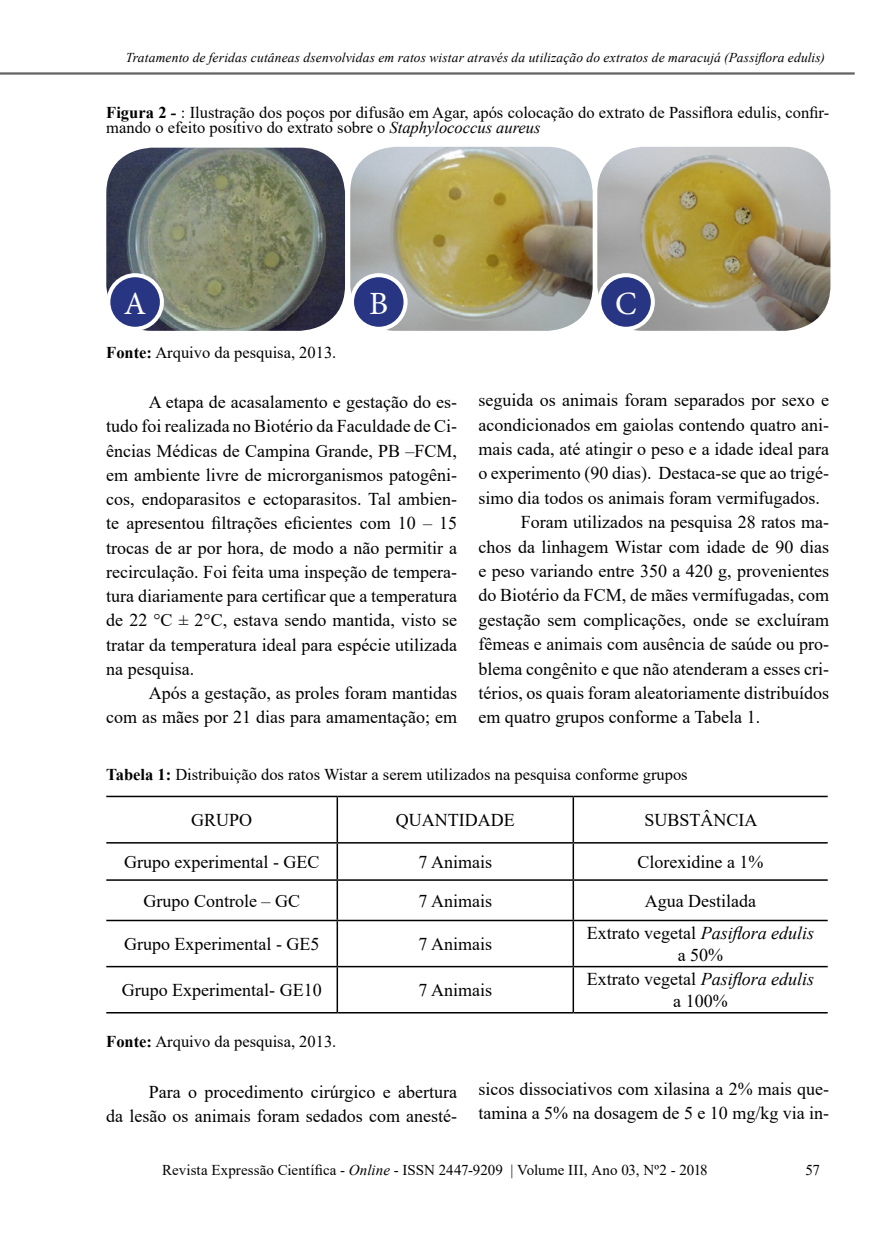
<style>
.page{position:relative;width:893px;height:1234px;background:#fff}
.page>*{position:absolute;margin:0;border:0;box-sizing:border-box;transform-origin:0 0}
.t1{font:32.4px "Minion Pro";color:#fff}
.t2{font:18px/24.3px "Times New Roman";color:#000;text-align:right}
.t3{font:16.5px/15px "Times New Roman";color:#000}
.t4{font:15px "Times New Roman";letter-spacing:.005em;color:#020203}
.t5{font:15px "Times New Roman";color:#000}
.t6{font:italic 13.5px "Times New Roman";letter-spacing:.01em;color:#000}
.s1{font-weight:700}
.s2{font-style:italic}
</style>
<div class="page">
<hr style="left:0;top:72px;width:855px;height:3px;background:#646363">
<img style="left:597px;top:147px;width:233px;height:184px">
<img style="left:350px;top:147px;width:243px;height:184px">
<img style="left:106px;top:148px;width:239px;height:183px">
<div style="left:108px;top:275px;width:54px;height:54px;background:#283583;border-radius:50%"></div>
<div style="left:106px;top:273px;width:58px;height:58px;border:4px solid #fff;border-radius:50%"></div>
<div style="left:352px;top:275px;width:54px;height:54px;background:#283583;border-radius:50%"></div>
<div style="left:350px;top:273px;width:58px;height:58px;border:4px solid #fff;border-radius:50%"></div>
<div style="left:599px;top:275px;width:54px;height:54px;background:#283583;border-radius:50%"></div>
<div style="left:597px;top:273px;width:58px;height:58px;border:4px solid #fff;border-radius:50%"></div>
<hr style="left:337px;top:797px;width:1px;height:44px;background:#000">
<hr style="left:573px;top:797px;width:1px;height:44px;background:#000">
<hr style="left:106px;top:795px;width:231px;height:2px;background:#000">
<hr style="left:337px;top:795px;width:236px;height:2px;background:#000">
<hr style="left:573px;top:795px;width:255px;height:2px;background:#000">
<hr style="left:106px;top:841px;width:231px;height:2px;background:#000">
<hr style="left:337px;top:841px;width:236px;height:2px;background:#000">
<hr style="left:573px;top:841px;width:255px;height:2px;background:#000">
<hr style="left:337px;top:843px;width:1px;height:36px;background:#000">
<hr style="left:573px;top:843px;width:1px;height:36px;background:#000">
<hr style="left:106px;top:879px;width:231px;height:1px;background:#000">
<hr style="left:337px;top:879px;width:236px;height:1px;background:#000">
<hr style="left:337px;top:880px;width:1px;height:39px;background:#000">
<hr style="left:573px;top:879px;width:255px;height:1px;background:#000">
<hr style="left:573px;top:880px;width:1px;height:39px;background:#000">
<hr style="left:106px;top:919px;width:231px;height:2px;background:#000">
<hr style="left:337px;top:919px;width:236px;height:2px;background:#000">
<hr style="left:337px;top:921px;width:1px;height:44px;background:#000">
<hr style="left:573px;top:919px;width:255px;height:2px;background:#000">
<hr style="left:573px;top:921px;width:1px;height:44px;background:#000">
<hr style="left:106px;top:965px;width:231px;height:2px;background:#000">
<hr style="left:337px;top:965px;width:236px;height:2px;background:#000">
<hr style="left:337px;top:967px;width:1px;height:44px;background:#000">
<hr style="left:573px;top:965px;width:255px;height:2px;background:#000">
<hr style="left:573px;top:967px;width:1px;height:44px;background:#000">
<hr style="left:106px;top:1011px;width:231px;height:2px;background:#000">
<hr style="left:337px;top:1011px;width:236px;height:2px;background:#000">
<hr style="left:573px;top:1011px;width:255px;height:2px;background:#000">
<p class="t6" style="left:126px;top:48px;width:700px">Tratamento de feridas cutâneas dsenvolvidas em ratos wistar através da utilização do extratos de maracujá (Passiflora edulis)</p>
<p class="t3" style="left:106px;top:104px;width:724px"><span class="s1">Figura 2 -</span> : Ilustração dos poços por difusão em Agar, após colocação do extrato de Passiflora edulis, confir&shy;mando o efeito positivo do extrato sobre o <span class="s2">Staphylococcus aureus</span></p>
<h1 class="t1" style="left:124px;top:282px;width:24px">A</h1>
<h1 class="t1" style="left:369px;top:282px;width:21px">B</h1>
<h1 class="t1" style="left:615px;top:282px;width:23px">C</h1>
<p class="t3" style="left:106px;top:344px;width:232px"><span class="s1">Fonte:</span> Arquivo da pesquisa, 2013.</p>
<p class="t2" style="left:106px;top:389px;width:352px;text-align:justify;text-indent:43px">A etapa de acasalamento e gestação do es&shy;tudo foi realizada no Biotério da Faculdade de Ci&shy;ências Médicas de Campina Grande, PB –FCM, em ambiente livre de microrganismos patogêni&shy;cos, endoparasitos e ectoparasitos. Tal ambien&shy;te apresentou filtrações eficientes com 10 – 15 trocas de ar por hora, de modo a não permitir a recirculação. Foi feita uma inspeção de tempera&shy;tura diariamente para certificar que a temperatura de 22 °C ± 2°C, estava sendo mantida, visto se tratar da temperatura ideal para espécie utilizada na pesquisa.</p>
<p class="t2" style="left:106px;top:680px;width:352px">Após a gestação, as proles foram mantidas<br>com as mães por 21 dias para amamentação; em</p>
<p class="t2" style="left:478px;top:387px;width:352px">seguida os animais foram separados por sexo e</p>
<p class="t2" style="left:478px;top:411px;width:352px">acondicionados em gaiolas contendo quatro ani-</p>
<p class="t2" style="left:478px;top:436px;width:352px">mais cada, até atingir o peso e a idade ideal para</p>
<p class="t2" style="left:478px;top:460px;width:352px">o experimento (90 dias). Destaca-se que ao trigé-</p>
<p class="t2" style="left:478px;top:485px;width:343px">simo dia todos os animais foram vermifugados.</p>
<p class="t2" style="left:521px;top:509px;width:310px">Foram utilizados na pesquisa 28 ratos ma-</p>
<p class="t2" style="left:478px;top:533px;width:352px">chos da linhagem Wistar com idade de 90 dias</p>
<p class="t2" style="left:478px;top:558px;width:352px">e peso variando entre 350 a 420 g, provenientes</p>
<p class="t2" style="left:478px;top:582px;width:352px">do Biotério da FCM, de mães vermífugadas, com</p>
<p class="t2" style="left:478px;top:607px;width:352px">gestação sem complicações, onde se excluíram</p>
<p class="t2" style="left:478px;top:631px;width:352px">fêmeas e animais com ausência de saúde ou pro-</p>
<p class="t2" style="left:478px;top:655px;width:352px">blema congênito e que não atenderam a esses cri-</p>
<p class="t2" style="left:478px;top:680px;width:352px">térios, os quais foram aleatoriamente distribuídos</p>
<p class="t2" style="left:478px;top:704px;width:283px">em quatro grupos conforme a Tabela 1.</p>
<p class="t3" style="left:106px;top:765px;width:583px"><span class="s1">Tabela 1:</span> Distribuição dos ratos Wistar a serem utilizados na pesquisa conforme grupos</p>
<p class="t2" style="left:191px;top:807px;width:63px">GRUPO</p>
<p class="t2" style="left:396px;top:807px;width:120px">QUANTIDADE</p>
<p class="t2" style="left:644px;top:807px;width:115px">SUBSTÂNCIA</p>
<p class="t2" style="left:124px;top:848px;width:197px">Grupo experimental - GEC</p>
<p class="t2" style="left:419px;top:848px;width:75px">7 Animais</p>
<p class="t2" style="left:637px;top:848px;width:127px">Clorexidine a 1%</p>
<p class="t2" style="left:144px;top:887px;width:158px">Grupo Controle – GC</p>
<p class="t2" style="left:419px;top:887px;width:75px">7 Animais</p>
<p class="t2" style="left:645px;top:887px;width:113px">Agua Destilada</p>
<p class="t2" style="left:124px;top:930px;width:197px">Grupo Experimental - GE5</p>
<p class="t2" style="left:418px;top:930px;width:75px">7 Animais</p>
<p class="t2" style="left:587px;top:921px;width:229px;line-height:21.6px;text-align:center">Extrato vegetal <span class="s2">Pasiflora edulis </span>a 50%</p>
<p class="t2" style="left:122px;top:976px;width:201px">Grupo Experimental- GE10</p>
<p class="t2" style="left:418px;top:976px;width:75px">7 Animais</p>
<p class="t2" style="left:587px;top:967px;width:229px;line-height:21.6px;text-align:center">Extrato vegetal <span class="s2">Pasiflora edulis </span>a 100%</p>
<p class="t3" style="left:106px;top:1032px;width:232px"><span class="s1">Fonte:</span> Arquivo da pesquisa, 2013.</p>
<p class="t2" style="left:106px;top:1078px;width:352px">Para o procedimento cirúrgico e abertura<br>da lesão os animais foram sedados com anesté-</p>
<p class="t2" style="left:478px;top:1076px;width:352px;text-align:left">sicos dissociativos com xilasina a 2% mais que&shy;tamina a 5% na dosagem de 5 e 10 mg/kg via in-</p>
<p class="t4" style="left:162px;top:1158px;width:547px">Revista Expressão Científica - <span class="s2">Online</span> - ISSN 2447-9209 | Volume III, Ano 03, Nº2 - 2018</p>
<p class="t5" style="left:805px;top:1158px;width:16px">57</p>
</div>
